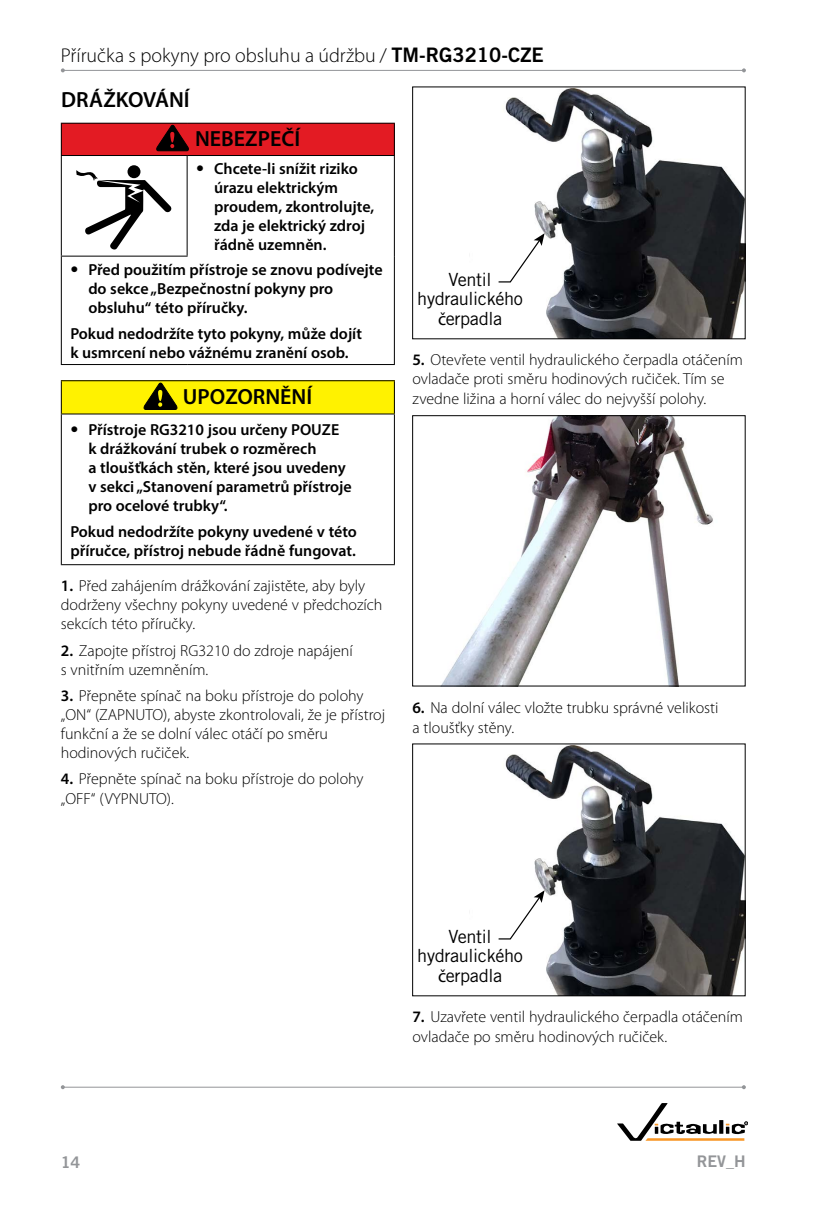
<style>
.page{position:relative;width:840px;height:1224px;background:#fff}
.page>*{position:absolute;margin:0;border:0;box-sizing:border-box;transform-origin:0 0}
.t1{font:600 22px "Myriad Pro";color:#000}
.t2{font:300 20px "Myriad Pro";color:#000}
.t3{font:18.2px/19.4px "Trade Gothic LT Std";letter-spacing:-.02em;color:#000;text-align:center}
.t4{font:300 16px/19px "Myriad Pro";color:#000}
.t5{font:600 16px/19px "Myriad Pro";color:#000}
.t6{font:16px "Trade Gothic LT Std Bd 2";color:#939598}
.s1{font-family:"Trade Gothic LT Std Bd 2";font-weight:400}
.s2{font-weight:600}
.s3{font-family:"Myriad Pro"}
</style>
<div class="page">
<div style="left:61px;top:123px;width:333px;height:33px;background:#e31b23"></div>
<hr style="left:61px;top:123px;width:126px;height:1px;background:#000">
<hr style="left:61px;top:124px;width:1px;height:31px;background:#000">
<hr style="left:187px;top:123px;width:208px;height:1px;background:#000">
<hr style="left:394px;top:124px;width:1px;height:31px;background:#000">
<hr style="left:61px;top:156px;width:1px;height:100px;background:#000">
<hr style="left:187px;top:156px;width:1px;height:100px;background:#000">
<hr style="left:61px;top:257px;width:1px;height:107px;background:#000">
<hr style="left:394px;top:256px;width:1px;height:108px;background:#000">
<hr style="left:61px;top:155px;width:126px;height:1px;background:#000">
<hr style="left:187px;top:155px;width:208px;height:1px;background:#000">
<hr style="left:394px;top:156px;width:1px;height:100px;background:#000">
<hr style="left:61px;top:256px;width:127px;height:1px;background:#000">
<hr style="left:61px;top:364px;width:126px;height:1px;background:#000">
<hr style="left:187px;top:364px;width:208px;height:1px;background:#000">
<svg style="left:156px;top:125px;width:33px;height:26px"></svg>
<svg style="left:127px;top:165px;width:13px;height:13px"></svg>
<svg style="left:76px;top:170px;width:96px;height:80px"></svg>
<div style="left:61px;top:381px;width:333px;height:33px;background:#fff200"></div>
<hr style="left:61px;top:380px;width:334px;height:1px;background:#000">
<hr style="left:61px;top:381px;width:1px;height:33px;background:#000">
<hr style="left:394px;top:381px;width:1px;height:33px;background:#000">
<hr style="left:61px;top:414px;width:334px;height:1px;background:#000">
<hr style="left:61px;top:415px;width:1px;height:149px;background:#000">
<hr style="left:394px;top:415px;width:1px;height:149px;background:#000">
<hr style="left:61px;top:564px;width:334px;height:1px;background:#000">
<svg style="left:143px;top:383px;width:34px;height:27px"></svg>
<img style="left:505px;top:89px;width:238px;height:248px">
<svg style="left:498px;top:233px;width:46px;height:50px"></svg>
<div style="left:412px;top:87px;width:333px;height:252px;border:1px solid #000"></div>
<img style="left:442px;top:417px;width:271px;height:267px">
<div style="left:412px;top:415px;width:333px;height:271px;border:1px solid #000"></div>
<img style="left:505px;top:746px;width:238px;height:248px">
<svg style="left:498px;top:890px;width:46px;height:50px"></svg>
<div style="left:412px;top:744px;width:333px;height:252px;border:1px solid #000"></div>
<hr style="left:63px;top:70px;width:681px;height:1px;background:#939598">
<svg style="left:61px;top:68px;width:4px;height:4px"></svg>
<svg style="left:742px;top:68px;width:4px;height:4px"></svg>
<svg style="left:617px;top:1103px;width:130px;height:38px"></svg>
<hr style="left:63px;top:1087px;width:680px;height:1px;background:#939598">
<svg style="left:61px;top:1085px;width:4px;height:4px"></svg>
<svg style="left:741px;top:1085px;width:4px;height:4px"></svg>
<p class="t2" style="left:61px;top:44px;width:484px">Příručka s pokyny pro obsluhu a údržbu / <span class="s1">TM-RG3210-CZE</span></p>
<h1 class="t1" style="left:61px;top:85px;width:130px">DRÁŽKOVÁNÍ</h1>
<h1 class="t1" style="left:195px;top:125px;width:107px">NEBEZPEČÍ</h1>
<p class="t5" style="left:214px;top:159px;width:161px;text-indent:-18px"><span class="s1">•</span> Chcete-li snížit riziko úrazu elektrickým proudem, zkontrolujte, zda je elektrický zdroj řádně uzemněn.</p>
<p class="t5" style="left:88px;top:259px;width:296px;text-indent:-18px"><span class="s1">•</span> Před použitím přístroje se znovu podívejte do sekce „Bezpečnostní pokyny pro obsluhu“ této příručky.</p>
<p class="t5" style="left:70px;top:324px;width:293px">Pokud nedodržíte tyto pokyny, může dojít k usmrcení nebo vážnému zranění osob.</p>
<h1 class="t1" style="left:183px;top:383px;width:131px">UPOZORNĚNÍ</h1>
<p class="t5" style="left:88px;top:419px;width:265px;text-indent:-18px"><span class="s1">•</span> Přístroje RG3210 jsou určeny POUZE<br>k drážkování trubek o rozměrech<br>a tloušťkách stěn, které jsou uvedeny v sekci „Stanovení parametrů přístroje pro ocelové trubky“.</p>
<p class="t5" style="left:70px;top:522px;width:288px">Pokud nedodržíte pokyny uvedené v této příručce, přístroj nebude řádně fungovat.</p>
<p class="t4" style="left:61px;top:577px;width:323px"><span class="s2">1.</span> Před zahájením drážkování zajistěte, aby byly dodrženy všechny pokyny uvedené v předchozích sekcích této příručky.</p>
<p class="t4" style="left:61px;top:641px;width:293px"><span class="s2">2.</span> Zapojte přístroj RG3210 do zdroje napájení s vnitřním uzemněním.</p>
<p class="t4" style="left:61px;top:686px;width:326px"><span class="s2">3.</span> Přepněte spínač na boku přístroje do polohy „ON“ (ZAPNUTO), abyste zkontrolovali, že je přístroj funkční a že se dolní válec otáčí po směru hodinových ručiček.</p>
<p class="t4" style="left:61px;top:769px;width:304px;line-height:20px"><span class="s2">4.</span> Přepněte spínač na boku přístroje do polohy „OFF“ (VYPNUTO).</p>
<p class="t3" style="left:417px;top:270px;width:107px">Ventil hydraulického <span class="s3">č</span>erpadla</p>
<p class="t4" style="left:412px;top:351px;width:332px"><span class="s2">5.</span> Otevřete ventil hydraulického čerpadla otáčením ovladače proti směru hodinových ručiček. Tím se zvedne ližina a horní válec do nejvyšší polohy.</p>
<p class="t4" style="left:412px;top:698px;width:307px;line-height:20px"><span class="s2">6.</span> Na dolní válec vložte trubku správné velikosti a tloušťky stěny.</p>
<p class="t3" style="left:417px;top:927px;width:107px">Ventil hydraulického <span class="s3">č</span>erpadla</p>
<p class="t4" style="left:412px;top:1007px;width:332px;line-height:20px"><span class="s2">7.</span> Uzavřete ventil hydraulického čerpadla otáčením ovladače po směru hodinových ručiček.</p>
<p class="t6" style="left:61px;top:1152px;width:21px">14</p>
<p class="t6" style="left:696px;top:1151px;width:50px">REV_H</p>
</div>
